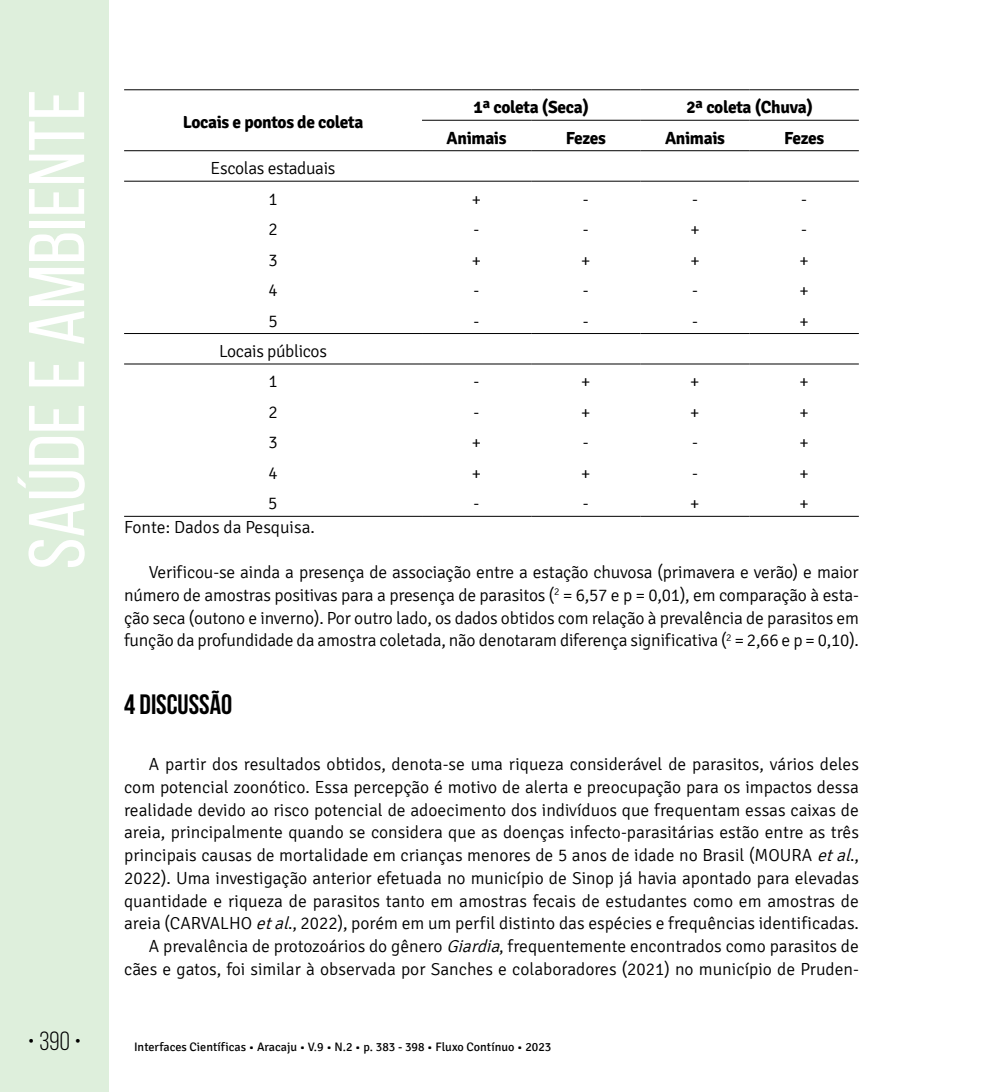
<style>
.page{position:relative;width:993px;height:1092px;background:#fff}
.page>*{position:absolute;margin:0;border:0;box-sizing:border-box;transform-origin:0 0}
.t1{font:78.75px "Bebas Neue";color:#fff;scale:1.09 1}
.t2{font:700 28px "Bebas Neue";color:#000}
.t3{font:26.25px "Bebas Neue";color:#000}
.t4{font:300 17.5px/22.8px "Signika";color:#000;text-align:justify}
.t5{font:700 17.5px "Signika";letter-spacing:-.02em;color:#000}
.t6{font:300 17.5px/30.4px "Signika";letter-spacing:-.02em;color:#000;text-align:center}
.t7{font:12.25px "Signika";color:#000}
.s1{font-style:italic}
</style>
<div class="page">
<div style="left:0;top:0;width:109px;height:1091px;background:#deefdc"></div>
<hr style="left:124px;top:89px;width:298px;height:1px;background:#000">
<hr style="left:422px;top:89px;width:109px;height:1px;background:#000">
<hr style="left:531px;top:89px;width:109px;height:1px;background:#000">
<hr style="left:640px;top:89px;width:109px;height:1px;background:#000">
<hr style="left:749px;top:89px;width:109px;height:1px;background:#000">
<hr style="left:422px;top:120px;width:109px;height:1px;background:#000">
<hr style="left:531px;top:120px;width:109px;height:1px;background:#000">
<hr style="left:640px;top:120px;width:109px;height:1px;background:#000">
<hr style="left:749px;top:120px;width:109px;height:1px;background:#000">
<hr style="left:124px;top:150px;width:298px;height:1px;background:#000">
<hr style="left:422px;top:150px;width:109px;height:1px;background:#000">
<hr style="left:531px;top:150px;width:109px;height:1px;background:#000">
<hr style="left:640px;top:150px;width:109px;height:1px;background:#000">
<hr style="left:749px;top:150px;width:109px;height:1px;background:#000">
<hr style="left:124px;top:181px;width:298px;height:1px;background:#000">
<hr style="left:422px;top:181px;width:109px;height:1px;background:#000">
<hr style="left:531px;top:181px;width:109px;height:1px;background:#000">
<hr style="left:640px;top:181px;width:109px;height:1px;background:#000">
<hr style="left:749px;top:181px;width:109px;height:1px;background:#000">
<hr style="left:124px;top:333px;width:298px;height:1px;background:#000">
<hr style="left:422px;top:333px;width:109px;height:1px;background:#000">
<hr style="left:531px;top:333px;width:109px;height:1px;background:#000">
<hr style="left:640px;top:333px;width:109px;height:1px;background:#000">
<hr style="left:749px;top:333px;width:109px;height:1px;background:#000">
<hr style="left:124px;top:363px;width:298px;height:1px;background:#000">
<hr style="left:422px;top:363px;width:109px;height:1px;background:#000">
<hr style="left:531px;top:363px;width:109px;height:1px;background:#000">
<hr style="left:640px;top:363px;width:109px;height:1px;background:#000">
<hr style="left:749px;top:363px;width:109px;height:1px;background:#000">
<hr style="left:124px;top:516px;width:298px;height:1px;background:#000">
<hr style="left:422px;top:516px;width:109px;height:1px;background:#000">
<hr style="left:531px;top:516px;width:109px;height:1px;background:#000">
<hr style="left:640px;top:516px;width:109px;height:1px;background:#000">
<hr style="left:749px;top:516px;width:109px;height:1px;background:#000">
<h1 class="t1" style="left:14px;top:569px;width:442px;rotate:-90deg">Saúde e Ambiente</h1>
<p class="t5" style="left:183px;top:112px;width:182px">Locais e pontos de coleta</p>
<p class="t6" style="left:210px;top:153px;width:126px">Escolas estaduais<br>1</p>
<p class="t5" style="left:473px;top:97px;width:117px">1ª coleta (Seca)</p>
<p class="t5" style="left:686px;top:97px;width:128px">2ª coleta (Chuva)</p>
<p class="t5" style="left:446px;top:127px;width:61px">Animais</p>
<p class="t5" style="left:565px;top:127px;width:42px">Fezes</p>
<p class="t5" style="left:664px;top:127px;width:61px">Animais</p>
<p class="t5" style="left:783px;top:127px;width:42px">Fezes</p>
<p class="t4" style="left:472px;top:188px;width:11px">+</p>
<p class="t4" style="left:582px;top:188px;width:7px">-</p>
<p class="t4" style="left:691px;top:188px;width:7px">-</p>
<p class="t4" style="left:801px;top:188px;width:7px">-</p>
<p class="t4" style="left:268px;top:218px;width:11px">2</p>
<p class="t4" style="left:473px;top:218px;width:7px">-</p>
<p class="t4" style="left:582px;top:218px;width:7px">-</p>
<p class="t4" style="left:690px;top:218px;width:11px">+</p>
<p class="t4" style="left:801px;top:218px;width:7px">-</p>
<p class="t4" style="left:268px;top:248px;width:11px">3</p>
<p class="t4" style="left:472px;top:248px;width:11px">+</p>
<p class="t4" style="left:581px;top:248px;width:11px">+</p>
<p class="t4" style="left:690px;top:248px;width:11px">+</p>
<p class="t4" style="left:799px;top:248px;width:11px">+</p>
<p class="t4" style="left:268px;top:279px;width:11px">4</p>
<p class="t4" style="left:473px;top:279px;width:7px">-</p>
<p class="t4" style="left:582px;top:279px;width:7px">-</p>
<p class="t4" style="left:691px;top:279px;width:7px">-</p>
<p class="t4" style="left:799px;top:279px;width:11px">+</p>
<p class="t4" style="left:268px;top:309px;width:11px">5</p>
<p class="t4" style="left:473px;top:309px;width:7px">-</p>
<p class="t4" style="left:582px;top:309px;width:7px">-</p>
<p class="t4" style="left:691px;top:309px;width:7px">-</p>
<p class="t4" style="left:799px;top:309px;width:11px">+</p>
<p class="t6" style="left:219px;top:336px;width:109px">Locais públicos<br>1</p>
<p class="t4" style="left:473px;top:370px;width:7px">-</p>
<p class="t4" style="left:581px;top:370px;width:11px">+</p>
<p class="t4" style="left:690px;top:370px;width:11px">+</p>
<p class="t4" style="left:799px;top:370px;width:11px">+</p>
<p class="t4" style="left:268px;top:401px;width:11px">2</p>
<p class="t4" style="left:473px;top:401px;width:7px">-</p>
<p class="t4" style="left:581px;top:401px;width:11px">+</p>
<p class="t4" style="left:690px;top:401px;width:11px">+</p>
<p class="t4" style="left:799px;top:401px;width:11px">+</p>
<p class="t4" style="left:268px;top:431px;width:11px">3</p>
<p class="t4" style="left:471px;top:431px;width:11px">+</p>
<p class="t4" style="left:582px;top:431px;width:7px">-</p>
<p class="t4" style="left:691px;top:431px;width:7px">-</p>
<p class="t4" style="left:799px;top:431px;width:11px">+</p>
<p class="t4" style="left:268px;top:462px;width:11px">4</p>
<p class="t4" style="left:471px;top:462px;width:11px">+</p>
<p class="t4" style="left:581px;top:462px;width:11px">+</p>
<p class="t4" style="left:691px;top:462px;width:7px">-</p>
<p class="t4" style="left:799px;top:462px;width:11px">+</p>
<p class="t4" style="left:268px;top:492px;width:11px">5</p>
<p class="t4" style="left:473px;top:492px;width:7px">-</p>
<p class="t4" style="left:582px;top:492px;width:7px">-</p>
<p class="t4" style="left:690px;top:492px;width:11px">+</p>
<p class="t4" style="left:799px;top:492px;width:11px">+</p>
<p class="t4" style="left:124px;top:515px;width:192px">Fonte: Dados da Pesquisa.</p>
<p class="t4" style="left:124px;top:561px;width:736px;text-indent:25px">Verificou-se ainda a presença de associação entre a estação chuvosa (primavera e verão) e maior número de amostras positivas para a presença de parasitos (χ<sup>2</sup> = 6,57 e p = 0,01), em comparação à esta&shy;ção seca (outono e inverno). Por outro lado, os dados obtidos com relação à prevalência de parasitos em função da profundidade da amostra coletada, não denotaram diferença significativa (χ<sup>2</sup> = 2,66 e p = 0,10).</p>
<h2 class="t2" style="left:124px;top:688px;width:110px">4 DISCUSSÃO</h2>
<p class="t4" style="left:124px;top:753px;width:736px;text-align:right">A partir dos resultados obtidos, denota-se uma riqueza considerável de parasitos, vários deles com potencial zoonótico. Essa percepção é motivo de alerta e preocupação para os impactos dessa realidade devido ao risco potencial de adoecimento dos indivíduos que frequentam essas caixas de areia, principalmente quando se considera que as doenças infecto-parasitárias estão entre as três principais causas de mortalidade em crianças menores de 5 anos de idade no Brasil (MOURA <span class="s1">etal</span>., 2022). Uma investigação anterior efetuada no município de Sinop já havia apontado para elevadas quantidade e riqueza de parasitos tanto em amostras fecais de estudantes como em amostras de areia (CARVALHO <span class="s1">etal</span>., 2022), porém em um perfil distinto das espécies e frequências identificadas.<br>A prevalência de protozoários do gênero <span class="s1">Giardia</span>, frequentemente encontrados como parasitos de cães e gatos, foi similar à observada por Sanches e colaboradores (2021) no município de Pruden-</p>
<h3 class="t3" style="left:28px;top:1026px;width:55px">• 390 •</h3>
<p class="t7" style="left:134px;top:1040px;width:418px">Interfaces Científicas • Aracaju • V.9 • N.2 • p. 383 - 398 • Fluxo Contínuo • 2023</p>
</div>
